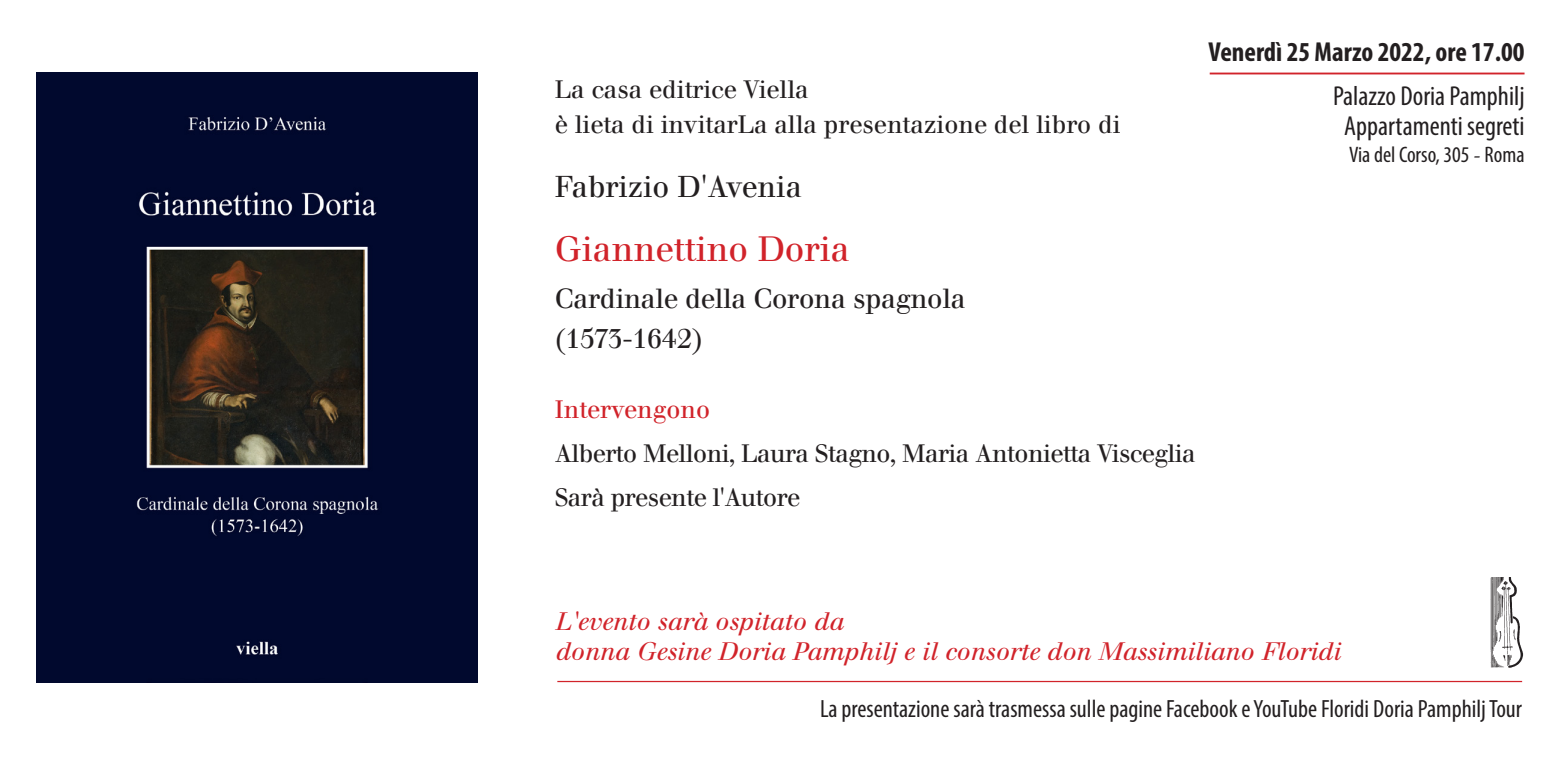
<style>
.page{position:relative;width:1560px;height:780px;background:#fff}
.page>*{position:absolute;margin:0;border:0;box-sizing:border-box;transform-origin:0 0}
.t1{font:35px "Walbaum";color:#d1232a}
.t2{font:30px "Walbaum";color:#231f20}
.t3{font:27.5px "Walbaum";letter-spacing:-.01em;color:#231f20}
.t4{font:condensed 27.5px "Myriad Pro";color:#231f20}
.t5{font:700 condensed 27.5px "Myriad Pro";color:#231f20}
.t6{font:25px "Walbaum Book Italic Os F";color:#d1232a}
.t7{font:condensed 25px "Myriad Pro";color:#231f20}
.t8{font:25px "Walbaum";letter-spacing:-.02em;color:#231f20}
.t9{font:25px/35px "Walbaum";color:#231f20}
.t10{font:25px "Walbaum";color:#d1232a}
.t11{font:condensed 22.5px "Myriad Pro";color:#231f20}
.s1{font-family:"Minion Pro";font-stretch:normal}
</style>
<div class="page">
<img style="left:1490px;top:577px;width:32px;height:90px">
<hr style="left:557px;top:680px;width:964px;height:2px;background:#d1232a">
<hr style="left:1209px;top:73px;width:315px;height:1px;background:#d1232a">
<img style="left:36px;top:73px;width:441px;height:609px">
<p class="t9" style="left:555px;top:72px;width:567px">La casa editrice Viella<br>è lieta di invitarLa alla presentazione del libro di</p>
<p class="t2" style="left:555px;top:170px;width:248px">Fabrizio D'Avenia</p>
<p class="t1" style="left:555px;top:228px;width:296px">Giannettino Doria</p>
<p class="t3" style="left:555px;top:282px;width:412px">Cardinale della Corona spagnola</p>
<p class="t3" style="left:555px;top:322px;width:150px">(1573-1642)</p>
<p class="t5" style="left:1208px;top:34px;width:317px">Venerdì 25 Marzo 2022, ore 17.00</p>
<p class="t4" style="left:1332px;top:79px;width:193px">Palazzo Doria Pamphilj</p>
<p class="t4" style="left:1344px;top:109px;width:182px">Appartamenti segreti</p>
<p class="t11" style="left:1348px;top:141px;width:177px">Via del Corso, 305 <span class="s1">-</span> Roma</p>
<p class="t10" style="left:555px;top:395px;width:157px">Intervengono</p>
<p class="t8" style="left:555px;top:439px;width:642px">Alberto Melloni, Laura Stagno, Maria Antonietta Visceglia</p>
<p class="t8" style="left:555px;top:483px;width:247px">Sarà presente l'Autore</p>
<p class="t6" style="left:555px;top:607px;width:289px">L'evento sarà ospitato da</p>
<p class="t6" style="left:555px;top:637px;width:786px">donna Gesine Doria Pamphilj e il consorte don Massimiliano Floridi</p>
<p class="t7" style="left:820px;top:693px;width:703px">La presentazione sarà trasmessa sulle pagine Facebook e YouTube Floridi Doria Pamphilj Tour</p>
</div>
